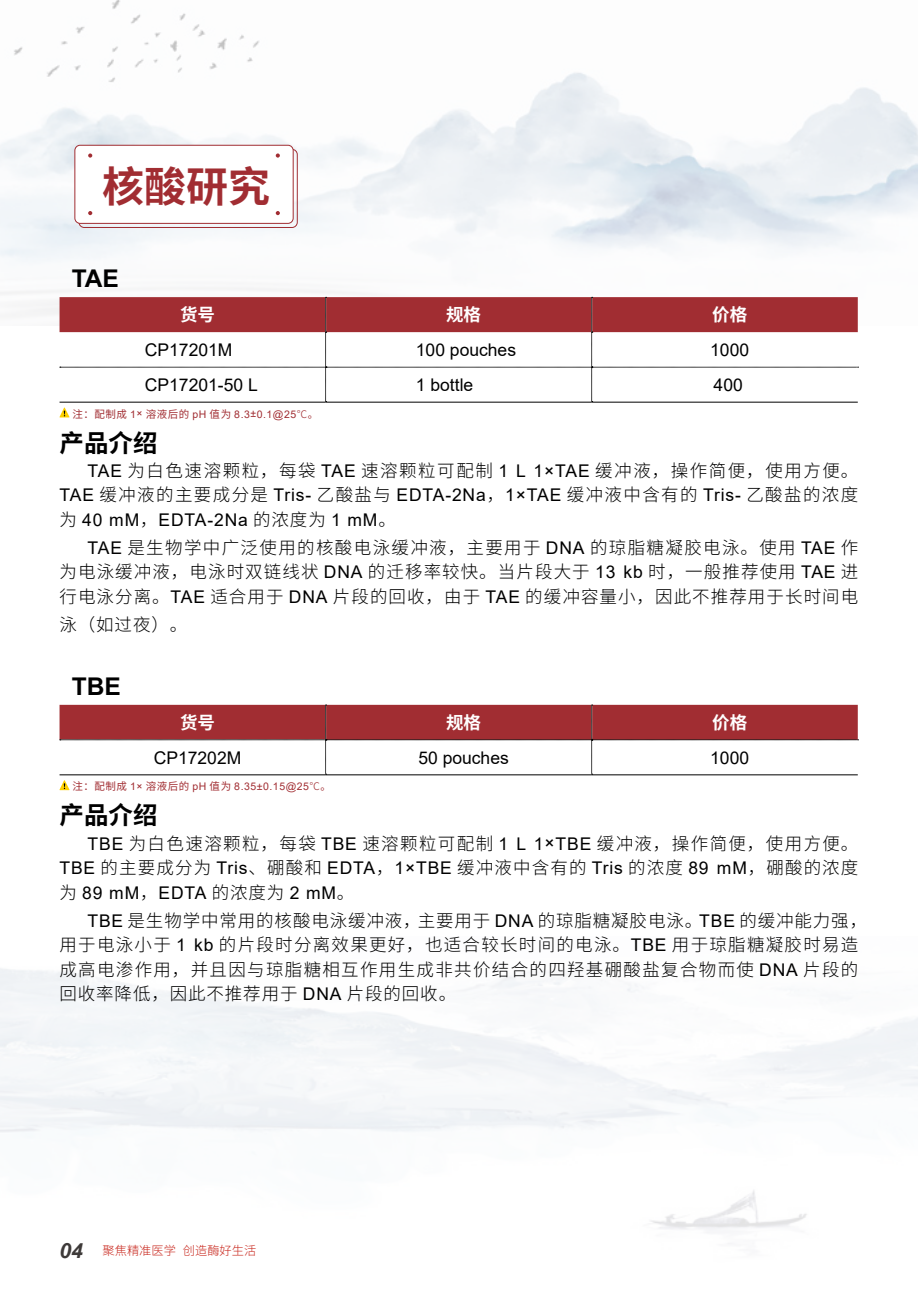
<style>
.page{position:relative;width:918px;height:1290px;background:#fff}
.page>*{position:absolute;margin:0;border:0;box-sizing:border-box;transform-origin:0 0}
.t1{font:700 42px "Noto Sans Hans";color:#a12d32}
.t2{font:700 24.5px "Noto Sans Hans";color:#000}
.t3{font:700 24.5px "Arial";color:#000}
.t4{font:300 17.5px/24.5px "Noto Sans Hans";letter-spacing:.075em;color:#000;text-align:right}
.t5{font:17.5px "Arial";color:#000}
.t6{font:17.5px "Arial";letter-spacing:.05em;color:#000}
.t7{font:700 17.5px "Noto Sans Hans";color:#fff}
.t8{font:300 12.25px "Noto Sans Hans";color:#c9271d}
.t9{font:10.5px "Arial";letter-spacing:.05em;color:#a12d32}
.s1{font-family:"Noto Sans Hans"}
.s2{font-family:"Noto Sans Hans";font-weight:300}
.s3{font-family:"Arial";font-weight:400}
.s4{font-family:"Arial";font-weight:700;font-style:italic;font-size:21px;color:#3e3a39}
</style>
<div class="page">
<img style="left:0;top:0;width:918px;height:316px">
<svg style="left:59px;top:297px;width:799px;height:120px"></svg>
<svg style="left:59px;top:705px;width:799px;height:85px"></svg>
<div style="left:79px;top:149px;width:219px;height:79px;border:1px solid #a12d32;border-radius:5px"></div>
<div style="left:75px;top:145px;width:218px;height:78px;background:#fff;border-radius:5px"></div>
<div style="left:74px;top:145px;width:220px;height:79px;border:1px solid #a12d32;border-radius:5px"></div>
<svg style="left:88px;top:153px;width:4px;height:5px"></svg>
<svg style="left:276px;top:153px;width:4px;height:5px"></svg>
<svg style="left:88px;top:211px;width:4px;height:4px"></svg>
<svg style="left:276px;top:211px;width:4px;height:4px"></svg>
<h1 class="t1" style="left:102px;top:163px;width:169px">核酸研究</h1>
<h2 class="t3" style="left:72px;top:264px;width:48px">TAE</h2>
<p class="t7" style="left:180px;top:305px;width:36px">货号</p>
<p class="t7" style="left:446px;top:305px;width:36px">规格</p>
<p class="t7" style="left:712px;top:305px;width:36px">价格</p>
<p class="t5" style="left:145px;top:338px;width:89px">CP17201M</p>
<p class="t5" style="left:416px;top:338px;width:102px">100 pouches</p>
<p class="t5" style="left:710px;top:338px;width:40px">1000</p>
<p class="t5" style="left:145px;top:373px;width:114px">CP17201-50 L</p>
<p class="t5" style="left:416px;top:373px;width:59px">1 bottle</p>
<p class="t5" style="left:713px;top:373px;width:31px">400</p>
<p class="t9" style="left:72px;top:407px;width:247px"><span class="s1">注：配制成</span> 1× <span class="s1">溶液后的</span> pH <span class="s1">值为</span> 8.3±0.1@25<span class="s2">℃</span><span class="s1">。</span></p>
<h2 class="t2" style="left:60px;top:429px;width:99px">产品介绍</h2>
<p class="t4" style="left:59px;top:459px;width:800px"><span class="s3">TAE</span> 为白色速溶颗粒，每袋 <span class="s3">TAE</span> 速溶颗粒可配制 <span class="s3">1 L 1×TAE</span> 缓冲液，操作简便，使用方便。<br><span class="s3">TAE</span> 缓冲液的主要成分是 <span class="s3">Tris-</span> 乙酸盐与 <span class="s3">EDTA-2Na</span>，<span class="s3">1×TAE</span> 缓冲液中含有的 <span class="s3">Tris-</span> 乙酸盐的浓度</p>
<p class="t6" style="left:59px;top:508px;width:338px"><span class="s2">为</span> 40 mM<span class="s2">，</span>EDTA-2Na <span class="s2">的浓度为</span> 1 mM<span class="s2">。</span></p>
<p class="t4" style="left:59px;top:536px;width:800px;text-align:justify;text-indent:28px"><span class="s3">TAE</span> 是生物学中广泛使用的核酸电泳缓冲液，主要用于 <span class="s3">DNA</span> 的琼脂糖凝胶电泳。使用 <span class="s3">TAE</span> 作为电泳缓冲液，电泳时双链线状 <span class="s3">DNA</span> 的迁移率较快。当片段大于 <span class="s3">13 kb</span> 时，一般推荐使用 <span class="s3">TAE</span> 进行电泳分离。<span class="s3">TAE</span> 适合用于 <span class="s3">DNA</span> 片段的回收，由于 <span class="s3">TAE</span> 的缓冲容量小，因此不推荐用于长时间电</p>
<p class="t4" style="left:59px;top:613px;width:129px">泳（如过夜）。</p>
<h2 class="t3" style="left:72px;top:672px;width:50px">TBE</h2>
<p class="t7" style="left:180px;top:713px;width:36px">货号</p>
<p class="t7" style="left:446px;top:713px;width:36px">规格</p>
<p class="t7" style="left:712px;top:713px;width:36px">价格</p>
<p class="t5" style="left:154px;top:746px;width:89px">CP17202M</p>
<p class="t5" style="left:418px;top:746px;width:92px">50 pouches</p>
<p class="t5" style="left:710px;top:746px;width:40px">1000</p>
<p class="t9" style="left:72px;top:779px;width:260px"><span class="s1">注：配制成</span> 1× <span class="s1">溶液后的</span> pH <span class="s1">值为</span> 8.35±0.15@25<span class="s2">℃</span><span class="s1">。</span></p>
<h2 class="t2" style="left:60px;top:801px;width:99px">产品介绍</h2>
<p class="t4" style="left:60px;top:831px;width:800px"><span class="s3">TBE</span> 为白色速溶颗粒，每袋 <span class="s3">TBE</span> 速溶颗粒可配制 <span class="s3">1 L 1×TBE</span> 缓冲液，操作简便，使用方便。<br><span class="s3">TBE</span> 的主要成分为 <span class="s3">Tris</span>、硼酸和 <span class="s3">EDTA</span>，<span class="s3">1×TBE</span> 缓冲液中含有的 <span class="s3">Tris</span> 的浓度 <span class="s3">89 mM</span>，硼酸的浓度</p>
<p class="t6" style="left:59px;top:880px;width:296px"><span class="s2">为</span> 89 mM<span class="s2">，</span>EDTA <span class="s2">的浓度为</span> 2 mM<span class="s2">。</span></p>
<p class="t4" style="left:59px;top:908px;width:809px;text-align:left;text-indent:28px"><span class="s3">TBE</span> 是生物学中常用的核酸电泳缓冲液，主要用于 <span class="s3">DNA</span> 的琼脂糖凝胶电泳。<span class="s3">TBE</span> 的缓冲能力强，用于电泳小于 <span class="s3">1 kb</span> 的片段时分离效果更好，也适合较长时间的电泳。<span class="s3">TBE</span> 用于琼脂糖凝胶时易造成高电渗作用，并且因与琼脂糖相互作用生成非共价结合的四羟基硼酸盐复合物而使 <span class="s3">DNA</span> 片段的回收率降低，因此不推荐用于 <span class="s3">DNA</span> 片段的回收。</p>
<p class="t8" style="left:60px;top:1243px;width:198px"><span class="s4">04</span> 聚焦精准医学 创造酶好生活</p>
</div>
